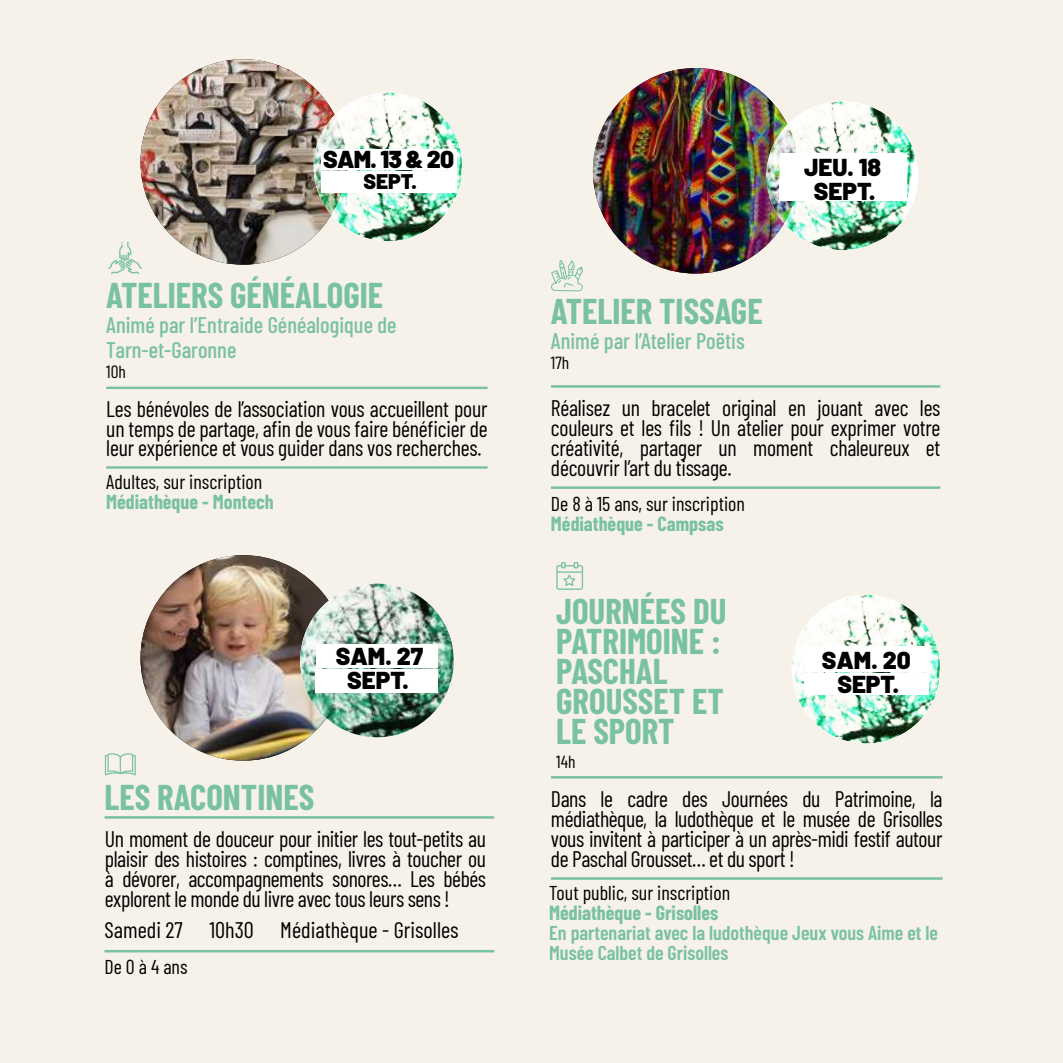
<style>
.page{position:relative;width:1063px;height:1063px;background:#f6f1e9}
.page>*{position:absolute;margin:0;border:0;box-sizing:border-box;transform-origin:0 0}
.t1{font:700 35px/30px "Barlow Condensed";color:#79c1a3}
.t2{font:900 24.5px/24px "Barlow";color:#000;text-align:center}
.t3{font:22.5px/20px "Barlow Condensed";letter-spacing:-.01em;color:#000;text-align:justify}
.t4{font:500 22.5px/25px "Barlow Condensed";color:#79c1a3}
.t5{font:900 21.25px "Barlow";color:#000}
.t6{font:20px "Barlow Condensed";color:#000}
.t7{font:600 20px/20px "Barlow Condensed";color:#79c1a3}
.t8{font:700 20px "Barlow Condensed";color:#79c1a3}
.t9{font:17.5px "Barlow Condensed";color:#000}
</style>
<div class="page">
<svg style="left:108px;top:242px;width:34px;height:32px"></svg>
<img style="left:593px;top:68px;width:205px;height:206px;border-radius:103px">
<svg style="left:551px;top:260px;width:32px;height:31px"></svg>
<hr style="left:551px;top:486px;width:389px;height:3px;background:#79c1a3">
<hr style="left:551px;top:385px;width:389px;height:3px;background:#79c1a3">
<hr style="left:551px;top:877px;width:392px;height:3px;background:#79c1a3">
<hr style="left:551px;top:776px;width:392px;height:3px;background:#79c1a3">
<svg style="left:556px;top:562px;width:27px;height:28px"></svg>
<svg style="left:786px;top:589px;width:160px;height:6px"></svg>
<img style="left:786px;top:595px;width:160px;height:155px">
<div style="left:805px;top:647px;width:124px;height:25px;background:#fff"></div>
<div style="left:804px;top:673px;width:124px;height:22px;background:#fff"></div>
<div style="left:760px;top:95px;width:165px;height:161px;background:#f6f1e9"></div>
<img style="left:760px;top:101px;width:155px;height:153px">
<div style="left:780px;top:153px;width:127px;height:25px;background:#fff"></div>
<div style="left:779px;top:180px;width:127px;height:21px;background:#fff"></div>
<img style="left:141px;top:555px;width:205px;height:206px;border-radius:103px">
<img style="left:141px;top:59px;width:205px;height:206px;border-radius:103px">
<svg style="left:294px;top:577px;width:166px;height:7px"></svg>
<img style="left:294px;top:584px;width:166px;height:159px">
<div style="left:316px;top:644px;width:121px;height:24px;background:#fff"></div>
<div style="left:315px;top:669px;width:122px;height:23px;background:#fff"></div>
<svg style="left:308px;top:86px;width:160px;height:6px"></svg>
<img style="left:308px;top:92px;width:160px;height:155px">
<div style="left:322px;top:149px;width:135px;height:20px;background:#fff"></div>
<div style="left:322px;top:171px;width:135px;height:21px;background:#fff"></div>
<hr style="left:106px;top:466px;width:382px;height:3px;background:#79c1a3">
<hr style="left:106px;top:387px;width:382px;height:2px;background:#79c1a3">
<svg style="left:105px;top:753px;width:31px;height:23px"></svg>
<hr style="left:105px;top:816px;width:389px;height:3px;background:#79c1a3">
<hr style="left:105px;top:950px;width:389px;height:2px;background:#79c1a3">
<p class="t2" style="left:323px;top:145px;width:132px">SAM. 13 &amp; 20</p>
<p class="t5" style="left:364px;top:166px;width:55px">SEPT.</p>
<h1 class="t1" style="left:106px;top:278px;width:278px">ATELIERS GÉNÉALOGIE</h1>
<p class="t4" style="left:106px;top:311px;width:292px">Animé par l’Entraide Généalogique de<br>Tarn-et-Garonne</p>
<p class="t9" style="left:106px;top:359px;width:21px">10h</p>
<p class="t3" style="left:106px;top:398px;width:383px">Les bénévoles de l’association vous accueillent pour un temps de partage, afin de vous faire bénéficier de leur expérience et vous guider dans vos recherches.</p>
<p class="t6" style="left:106px;top:467px;width:158px">Adultes, sur inscription</p>
<p class="t8" style="left:106px;top:487px;width:169px">Médiathèque - Montech</p>
<p class="t2" style="left:336px;top:642px;width:89px">SAM. 27<br>SEPT.</p>
<h1 class="t1" style="left:105px;top:780px;width:211px">LES RACONTINES</h1>
<p class="t3" style="left:105px;top:828px;width:383px">Un moment de douceur pour initier les tout-petits au plaisir des histoires : comptines, livres à toucher ou à dévorer, accompagnements sonores… Les bébés explorent le monde du livre avec tous leurs sens !</p>
<p class="t3" style="left:105px;top:918px;width:80px">Samedi 27</p>
<p class="t6" style="left:105px;top:952px;width:85px">De 0 à 4 ans</p>
<p class="t3" style="left:209px;top:918px;width:251px">10h30 Médiathèque - Grisolles</p>
<h1 class="t1" style="left:551px;top:294px;width:213px">ATELIER TISSAGE</h1>
<p class="t4" style="left:551px;top:327px;width:195px">Animé par l’Atelier Poëtis</p>
<p class="t9" style="left:551px;top:350px;width:20px">17h</p>
<p class="t2" style="left:804px;top:153px;width:78px">JEU. 18<br>SEPT.</p>
<p class="t3" style="left:551px;top:396px;width:391px">Réalisez un bracelet original en jouant avec les couleurs et les fils ! Un atelier pour exprimer votre créativité, partager un moment chaleureux et découvrir l’art du tissage.</p>
<p class="t6" style="left:551px;top:489px;width:195px">De 8 à 15 ans, sur inscription</p>
<p class="t8" style="left:551px;top:509px;width:174px">Médiathèque - Campsas</p>
<h1 class="t1" style="left:556px;top:595px;width:172px">JOURNÉES DU<br>PATRIMOINE :<br>PASCHAL<br>GROUSSET ET<br>LE SPORT</h1>
<p class="t9" style="left:556px;top:749px;width:21px">14h</p>
<p class="t2" style="left:822px;top:646px;width:90px">SAM. 20</p>
<p class="t2" style="left:837px;top:671px;width:63px">SEPT.</p>
<p class="t3" style="left:551px;top:787px;width:393px">Dans le cadre des Journées du Patrimoine, la médiathèque, la ludothèque et le musée de Grisolles vous invitent à participer à un après-midi festif autour de Paschal Grousset… et du sport !</p>
<p class="t6" style="left:549px;top:879px;width:183px">Tout public, sur inscription</p>
<p class="t8" style="left:549px;top:899px;width:171px">Médiathèque - Grisolles</p>
<p class="t7" style="left:549px;top:921px;width:390px">En partenariat avec la ludothèque Jeux vous Aime et le<br>Musée Calbet de Grisolles</p>
</div>
